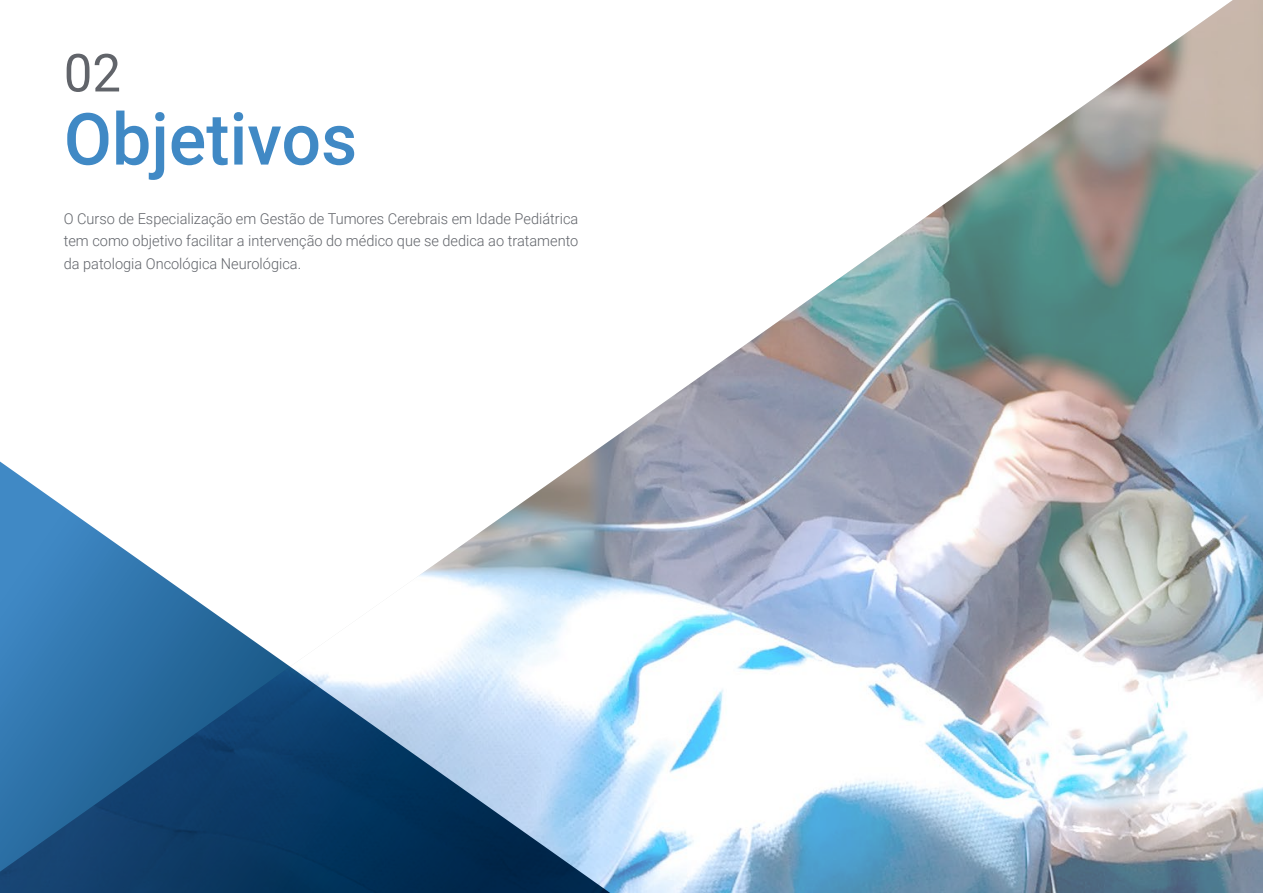
<style>
.page{position:relative;width:1263px;height:893px;background:#fff}
.page>*{position:absolute;margin:0;border:0;box-sizing:border-box;transform-origin:0 0}
.t1{font:500 72px "Roboto";color:#4089c5}
.t2{font:52.5px "Roboto";color:#61646a}
.t3{font:300 15px/22.5px "Roboto";color:#61646a;text-align:justify}
</style>
<div class="page">
<img style="left:602px;top:0;width:661px;height:893px">
<svg style="left:0;top:446px;width:640px;height:447px"></svg>
<h2 class="t2" style="left:64px;top:36px;width:59px">02</h2>
<h1 class="t1" style="left:64px;top:89px;width:295px">Objetivos</h1>
<p class="t3" style="left:64px;top:207px;width:516px">O Curso de Especialização em Gestão de Tumores Cerebrais em Idade Pediátrica tem como objetivo facilitar a intervenção do médico que se dedica ao tratamento da patologia Oncológica Neurológica.</p>
</div>
